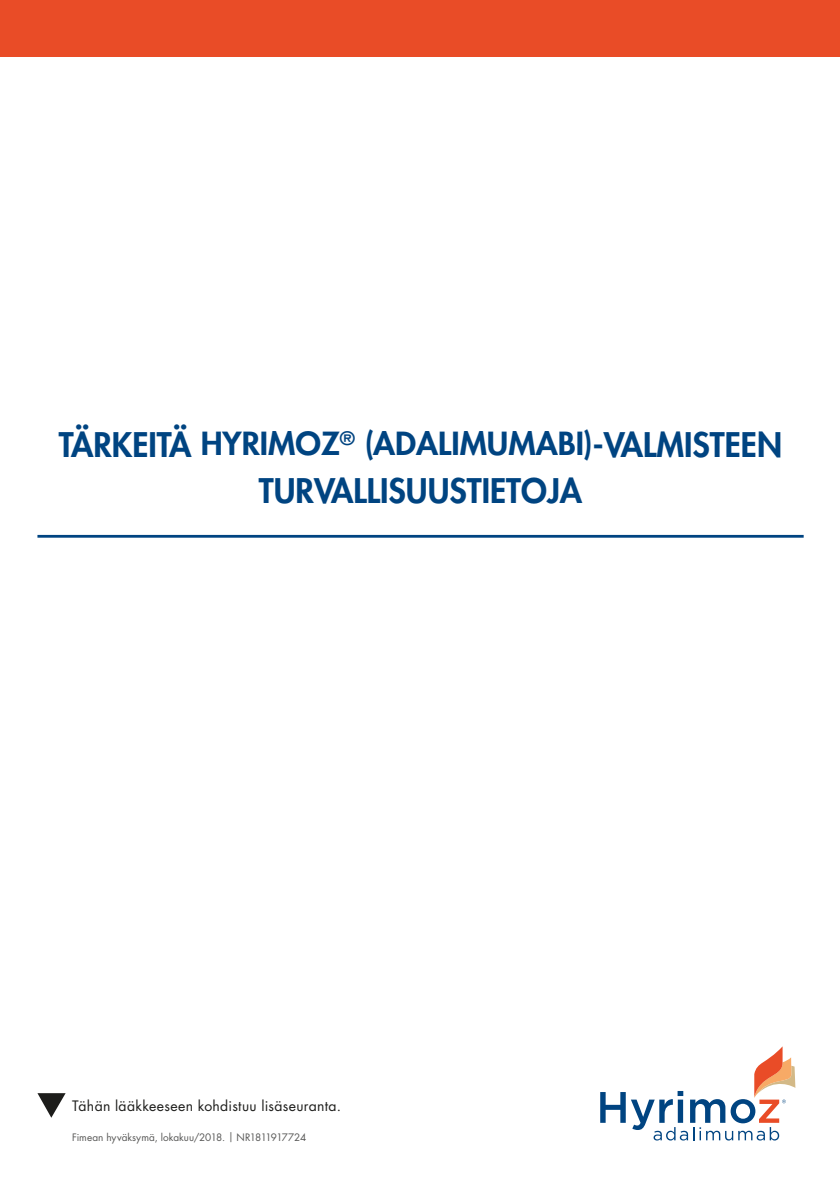
<style>
.page{position:relative;width:840px;height:1191px;background:#fff}
.page>*{position:absolute;margin:0;border:0;box-sizing:border-box;transform-origin:0 0}
.t1{font:800 33px "Futura Std";color:#004481}
.t2{font:800 31px "Futura Std";color:#004481;scale:1.05 1}
.t3{font:14px "Futura Std";letter-spacing:.02em;color:#1d1d1b}
.t4{font:10px "Futura Std";letter-spacing:-.005em;color:#575756}
.s1{font-size:33px}
</style>
<div class="page">
<svg style="left:600px;top:1046px;width:195px;height:94px"></svg>
<hr style="left:37px;top:535px;width:766px;height:2px;background:#004481">
<svg style="left:37px;top:1093px;width:29px;height:24px"></svg>
<div style="left:0;top:0;width:839px;height:57px;background:#e94c27"></div>
<h2 class="t2" style="left:59px;top:424px;width:689px"><span class="s1">TÄRKEITÄ</span> HYRIMOZ<sup>®</sup> (ADALIMUMABI)<span class="s1">-VALMISTEEN</span></h2>
<h1 class="t1" style="left:259px;top:470px;width:324px">TURVALLISUUSTIETOJA</h1>
<h3 class="t3" style="left:72px;top:1097px;width:270px">Tähän lääkkeeseen kohdistuu lisäseuranta.</h3>
<p class="t4" style="left:72px;top:1131px;width:235px">Fimean hyväksymä, lokakuu/2018. | NR1811917724</p>
</div>
